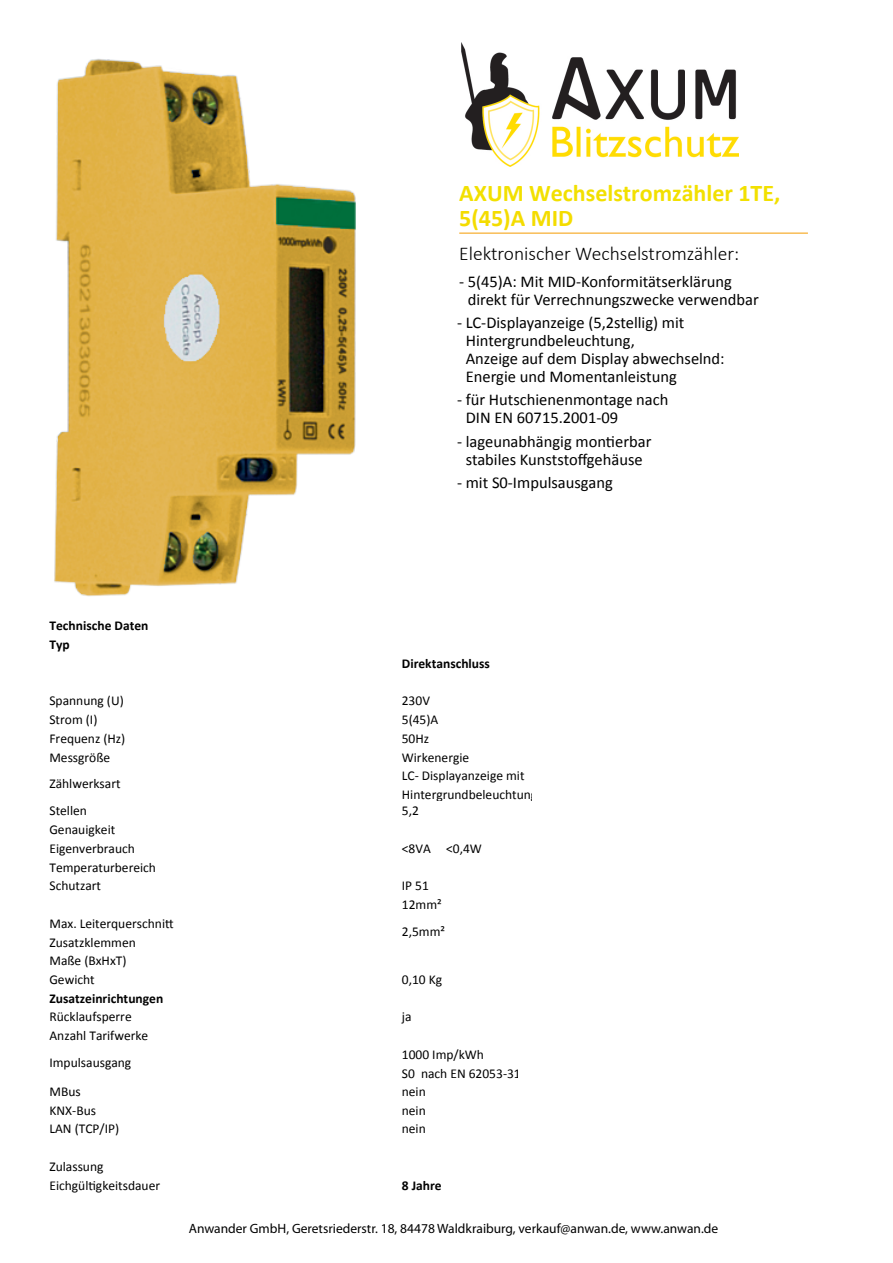
<style>
.page{position:relative;width:893px;height:1263px;background:#fff}
.page>*{position:absolute;margin:0;border:0;box-sizing:border-box;transform-origin:0 0}
.t1{font:700 24px "Calibri";color:#f2e000}
.t2{font:700 24px "Calibri";color:#f4dc00}
.t3{font:300 19.5px "Calibri";color:#000}
.t4{font:16.5px/18px "Calibri";color:#000}
.t5{font:13.5px/18.9px "Calibri";color:#000}
.t6{font:13.5px "Myriad Pro";color:#000}
.t7{font:700 13.5px/18.9px "Calibri";color:#000}
</style>
<div class="page">
<hr style="left:459px;top:233px;width:349px;height:1px;background:#f59b00">
<img style="left:54px;top:58px;width:302px;height:538px">
<img style="left:461px;top:43px;width:278px;height:123px">
<p class="t7" style="left:49px;top:615px;width:100px">Technische Daten<br>Typ</p>
<h1 class="t1" style="left:459px;top:176px;width:323px">AXUM Wechselstromzähler 1TE,</h1>
<h1 class="t2" style="left:459px;top:201px;width:115px">5(45)A MID</h1>
<h2 class="t3" style="left:459px;top:242px;width:282px">Elektronischer Wechselstromzähler:</h2>
<p class="t4" style="left:468px;top:272px;width:293px;text-indent:-8px">- 5(45)A: Mit MID-Konformitätserklärung direkt für Verrechnungszwecke verwendbar</p>
<p class="t4" style="left:466px;top:313px;width:260px;text-indent:-8px">- LC-Displayanzeige (5,2stellig) mit Hintergrundbeleuchtung,<br>Anzeige auf dem Display abwechselnd:<br>Energie und Momentanleistung</p>
<p class="t4" style="left:466px;top:390px;width:204px;text-indent:-9px">- für Hutschienenmontage nach<br>DIN EN 60715.2001-09</p>
<p class="t4" style="left:457px;top:432px;width:196px;text-align:center">- lageunabhängig montierbar stabiles Kunststoffgehäuse</p>
<p class="t4" style="left:457px;top:473px;width:157px">- mit S0-Impulsausgang</p>
<p class="t7" style="left:402px;top:653px;width:90px">Direktanschluss</p>
<p class="t5" style="left:49px;top:691px;width:76px">Spannung (U)</p>
<p class="t5" style="left:402px;top:691px;width:30px">230V</p>
<p class="t5" style="left:49px;top:710px;width:49px">Strom (I)</p>
<p class="t5" style="left:402px;top:710px;width:38px">5(45)A</p>
<p class="t5" style="left:49px;top:729px;width:77px">Frequenz (Hz)</p>
<p class="t5" style="left:402px;top:729px;width:29px">50Hz</p>
<p class="t5" style="left:49px;top:748px;width:62px">Messgröße</p>
<p class="t5" style="left:402px;top:748px;width:69px">Wirkenergie</p>
<p class="t5" style="left:49px;top:773px;width:73px">Zählwerksart</p>
<p class="t5" style="left:402px;top:765px;width:137px">LC- Displayanzeige mit<br>Hintergrundbeleuchtung</p>
<p class="t5" style="left:49px;top:800px;width:39px">Stellen</p>
<p class="t5" style="left:402px;top:800px;width:19px">5,2</p>
<p class="t5" style="left:49px;top:819px;width:87px">Genauigkeit<br>Eigenverbrauch</p>
<p class="t5" style="left:402px;top:838px;width:82px">&lt;8VA &lt;0,4W</p>
<p class="t5" style="left:49px;top:857px;width:108px">Temperaturbereich<br>Schutzart</p>
<p class="t5" style="left:402px;top:876px;width:41px">IP 51<br>12mm²</p>
<p class="t5" style="left:49px;top:914px;width:126px">Max. Leiterquerschnitt<br>Zusatzklemmen</p>
<p class="t5" style="left:402px;top:922px;width:45px">2,5mm²</p>
<p class="t5" style="left:49px;top:950px;width:79px">Maße (BxHxT)<br>Gewicht</p>
<p class="t5" style="left:402px;top:969px;width:42px">0,10 Kg</p>
<p class="t7" style="left:49px;top:988px;width:115px">Zusatzeinrichtungen</p>
<p class="t5" style="left:49px;top:1007px;width:84px">Rücklaufsperre</p>
<p class="t5" style="left:402px;top:1007px;width:11px">ja</p>
<p class="t5" style="left:49px;top:1022px;width:100px;line-height:27px">Anzahl Tarifwerke<br>Impulsausgang</p>
<p class="t5" style="left:402px;top:1045px;width:120px">1000 Imp/kWh<br>S0 nach EN 62053-31</p>
<p class="t5" style="left:49px;top:1081px;width:33px">MBus</p>
<p class="t5" style="left:402px;top:1081px;width:25px">nein</p>
<p class="t5" style="left:49px;top:1100px;width:48px">KNX-Bus</p>
<p class="t5" style="left:402px;top:1100px;width:25px">nein</p>
<p class="t5" style="left:49px;top:1119px;width:71px">LAN (TCP/IP)</p>
<p class="t5" style="left:402px;top:1119px;width:25px">nein</p>
<p class="t5" style="left:49px;top:1157px;width:112px">Zulassung<br>Eichgültigkeitsdauer</p>
<p class="t7" style="left:402px;top:1176px;width:41px">8 Jahre</p>
<p class="t6" style="left:189px;top:1220px;width:531px">Anwander GmbH, Geretsriederstr. 18, 84478 Waldkraiburg, verkauf@anwan.de, www.anwan.de</p>
</div>
